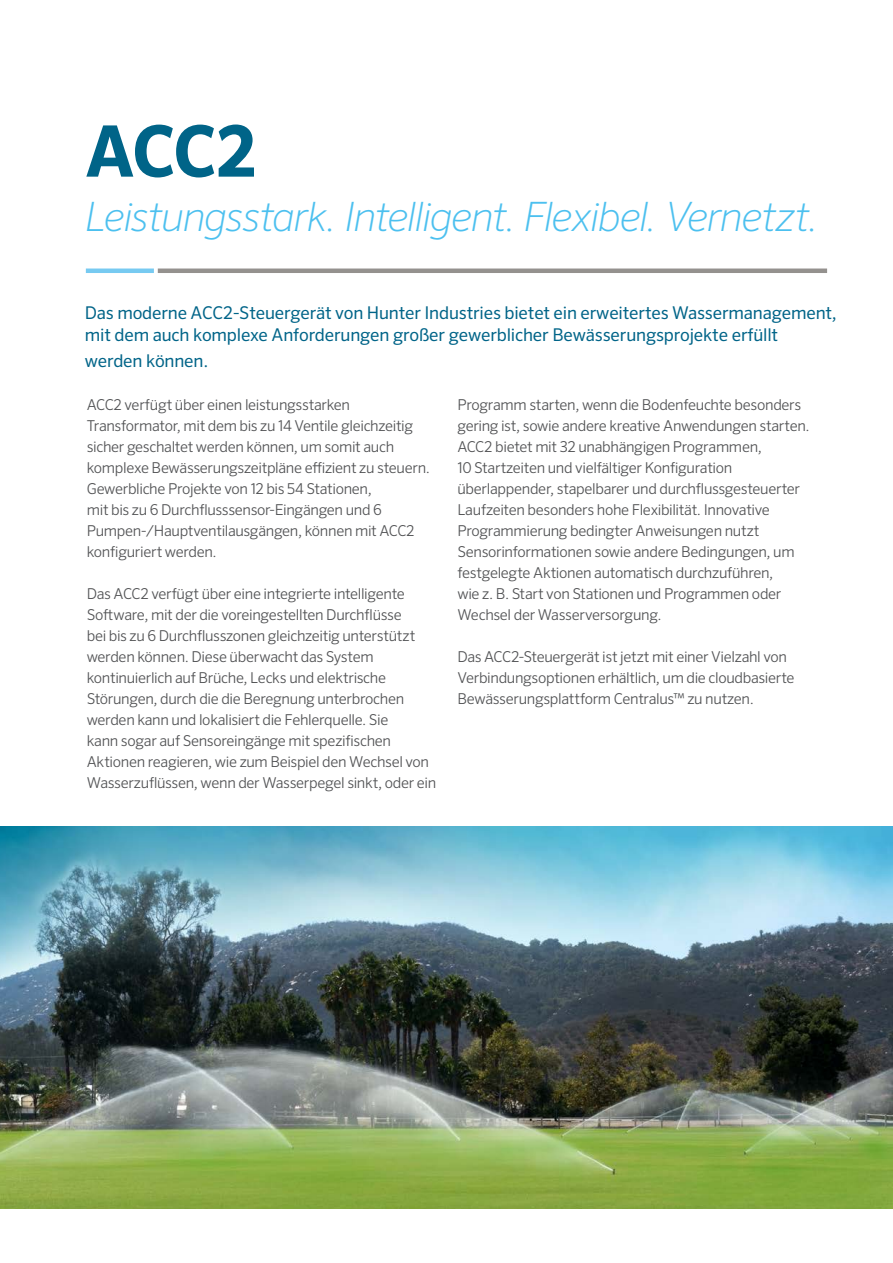
<style>
.page{position:relative;width:893px;height:1263px;background:#fff}
.page>*{position:absolute;margin:0;border:0;box-sizing:border-box;transform-origin:0 0}
.t1{font:700 71.1px "Sero Pro";color:#006488}
.t2{font:italic 200 40.5px "Sero Pro";letter-spacing:-.04em;color:#4cc0ef}
.t3{font:17.7px/22.5px "Sero Pro";letter-spacing:-.01em;color:#006488}
.t4{font:300 15px/21px "Sero Pro";letter-spacing:-.025em;color:#515254}
</style>
<div class="page">
<img style="left:0;top:827px;width:893px;height:382px">
<div style="left:86px;top:268px;width:68px;height:5px;background:#77caf1"></div>
<div style="left:158px;top:268px;width:669px;height:5px;background:#94918e"></div>
<h1 class="t1" style="left:85px;top:108px;width:173px">ACC2</h1>
<h2 class="t2" style="left:85px;top:193px;width:736px">Leistungsstark. Intelligent. Flexibel. Vernetzt.</h2>
<p class="t3" style="left:85px;top:301px;width:754px">Das moderne ACC2-Steuergerät von Hunter Industries bietet ein erweitertes Wassermanagement, mit dem auch komplexe Anforderungen großer gewerblicher Bewässerungsprojekte erfüllt</p>
<p class="t3" style="left:85px;top:349px;width:125px">werden können.</p>
<p class="t4" style="left:87px;top:394px;width:345px">ACC2 verfügt über einen leistungsstarken Transformator, mit dem bis zu 14 Ventile gleichzeitig sicher geschaltet werden können, um somit auch komplexe Bewässerungszeitpläne effizient zu steuern.<br>Gewerbliche Projekte von 12 bis 54 Stationen,<br>mit bis zu 6 Durchflusssensor-Eingängen und 6<br>Pumpen-/Hauptventilausgängen, können mit ACC2 konfiguriert werden.</p>
<p class="t4" style="left:87px;top:583px;width:351px">Das ACC2 verfügt über eine integrierte intelligente Software, mit der die voreingestellten Durchflüsse<br>bei bis zu 6 Durchflusszonen gleichzeitig unterstützt werden können. Diese überwacht das System kontinuierlich auf Brüche, Lecks und elektrische Störungen, durch die die Beregnung unterbrochen werden kann und lokalisiert die Fehlerquelle. Sie<br>kann sogar auf Sensoreingänge mit spezifischen Aktionen reagieren, wie zum Beispiel den Wechsel von Wasserzuflüssen, wenn der Wasserpegel sinkt, oder ein</p>
<p class="t4" style="left:457px;top:394px;width:354px">Programm starten, wenn die Bodenfeuchte besonders gering ist, sowie andere kreative Anwendungen starten.<br>ACC2 bietet mit 32 unabhängigen Programmen,<br>10 Startzeiten und vielfältiger Konfiguration überlappender, stapelbarer und durchflussgesteuerter Laufzeiten besonders hohe Flexibilität. Innovative Programmierung bedingter Anweisungen nutzt Sensorinformationen sowie andere Bedingungen, um festgelegte Aktionen automatisch durchzuführen,<br>wie z. B. Start von Stationen und Programmen oder Wechsel der Wasserversorgung.</p>
<p class="t4" style="left:457px;top:646px;width:339px">Das ACC2-Steuergerät ist jetzt mit einer Vielzahl von<br>Verbindungsoptionen erhältlich, um die cloudbasierte<br>Bewässerungsplattform Centralus™ zu nutzen.</p>
</div>
